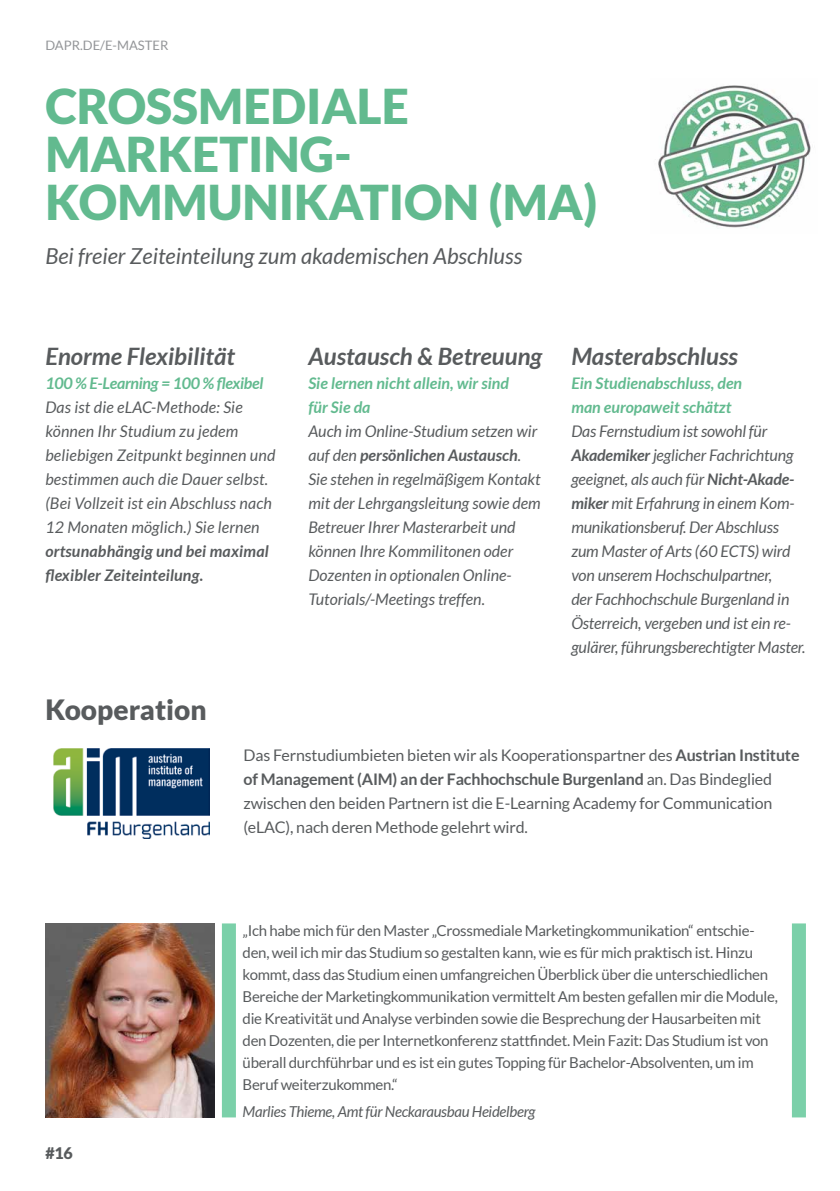
<style>
.page{position:relative;width:840px;height:1191px;background:#fff}
.page>*{position:absolute;margin:0;border:0;box-sizing:border-box;transform-origin:0 0}
.t1{font:900 48px/48px "Lato";color:#62ba8f}
.t2{font:900 28px "Lato";letter-spacing:-.005em;color:#585b5d}
.t3{font:italic 700 24px "Lato";color:#585b5d}
.t4{font:italic 22px "Lato";color:#585b5d}
.t5{font:italic 16px/24px "Lato";color:#585b5d}
.t6{font:16px/24px "Lato";letter-spacing:-.01em;color:#585b5d}
.t7{font:italic 700 16px/24px "Lato";color:#62ba8f}
.t8{font:italic 700 16px/24px "Lato";letter-spacing:.01em;color:#585b5d}
.t9{font:italic 700 16px "Lato";letter-spacing:-.02em;color:#62ba8f}
.t10{font:900 16px "Lato";color:#585b5d}
.t11{font:15px/22px "Lato";letter-spacing:-.02em;color:#585b5d}
.t12{font:italic 15px "Lato";letter-spacing:-.02em;color:#585b5d}
.t13{font:13px "Lato";color:#939598}
.s1{font-weight:700}
</style>
<div class="page">
<img style="left:53px;top:748px;width:156px;height:91px">
<img style="left:658px;top:85px;width:153px;height:143px">
<img style="left:45px;top:923px;width:169px;height:194px">
<div style="left:222px;top:923px;width:14px;height:194px;background:#7bd0a9"></div>
<div style="left:791px;top:923px;width:14px;height:194px;background:#7bd0a9"></div>
<p class="t13" style="left:45px;top:38px;width:124px">DAPR.DE/E-MASTER</p>
<h1 class="t1" style="left:45px;top:81px;width:77px">CROSSMEDIALE<br>MARKETING</h1>
<h1 class="t1" style="left:45px;top:129px;width:553px;text-indent:288px">-<br>KOMMUNIKATION (MA)</h1>
<h3 class="t4" style="left:45px;top:243px;width:478px">Bei freier Zeiteinteilung zum akademischen Abschluss</h3>
<h3 class="t3" style="left:45px;top:343px;width:191px">Enorme Flexibilität</h3>
<p class="t9" style="left:45px;top:374px;width:219px">100 % E-Learning = 100 % flexibel</p>
<p class="t5" style="left:45px;top:396px;width:231px">Das ist die eLAC-Methode: Sie können Ihr Studium zu jedem beliebigen Zeitpunkt beginnen und bestimmen auch die Dauer selbst. (Bei Vollzeit ist ein Abschluss nach<br>12 Monaten möglich.) Sie lernen</p>
<p class="t8" style="left:45px;top:540px;width:225px">ortsunabhängig und bei maximal flexibler Zeiteinteilung.</p>
<h2 class="t2" style="left:45px;top:693px;width:163px">KOOPERATION</h2>
<h3 class="t3" style="left:308px;top:343px;width:235px">Austausch &amp; Betreuung</h3>
<p class="t7" style="left:308px;top:372px;width:202px">Sie lernen nicht allein, wir sind für Sie da</p>
<p class="t5" style="left:308px;top:420px;width:234px">Auch im Online-Studium setzen wir auf den <span class="s1">persönlichen Austausch</span>.<br>Sie stehen in regelmäßigem Kontakt mit der Lehrgangsleitung sowie dem Betreuer Ihrer Masterarbeit und können Ihre Kommilitonen oder Dozenten in optionalen Online-Tutorials/-Meetings treffen.</p>
<h3 class="t3" style="left:571px;top:343px;width:168px">Masterabschluss</h3>
<p class="t7" style="left:571px;top:372px;width:172px">Ein Studienabschluss, den man europaweit schätzt</p>
<p class="t5" style="left:571px;top:420px;width:235px">Das Fernstudium ist sowohl für <span class="s1">Akademiker</span> jeglicher Fachrichtung geeignet, als auch für <span class="s1">Nicht-Akade&shy;miker</span> mit Erfahrung in einem Kom&shy;munikationsberuf. Der Abschluss zum Master of Arts (60 ECTS) wird von unserem Hochschulpartner,<br>der Fachhochschule Burgenland in Österreich, vergeben und ist ein re&shy;gulärer, führungsberechtigter Master.</p>
<p class="t6" style="left:243px;top:743px;width:557px">Das Fernstudiumbieten bieten wir als Kooperationspartner des <span class="s1">Austrian Institute of Management (AIM) an der Fachhochschule Burgenland</span> an. Das Bindeglied zwischen den beiden Partnern ist die E-Learning Academy for Communication (eLAC), nach deren Methode gelehrt wird.</p>
<p class="t10" style="left:45px;top:1143px;width:29px">#16</p>
<p class="t11" style="left:242px;top:919px;width:536px">„Ich habe mich für den Master „Crossmediale Marketingkommunikation“ entschie&shy;den, weil ich mir das Studium so gestalten kann, wie es für mich praktisch ist. Hinzu kommt, dass das Studium einen umfangreichen Überblick über die unterschiedlichen Bereiche der Marketingkommunikation vermittelt Am besten gefallen mir die Module, die Kreativität und Analyse verbinden sowie die Besprechung der Hausarbeiten mit den Dozenten, die per Internetkonferenz stattfindet. Mein Fazit: Das Studium ist von überall durchführbar und es ist ein gutes Topping für Bachelor-Absolventen, um im Beruf weiterzukommen.“</p>
<p class="t12" style="left:242px;top:1103px;width:295px">Marlies Thieme, Amt für Neckarausbau Heidelberg</p>
</div>
